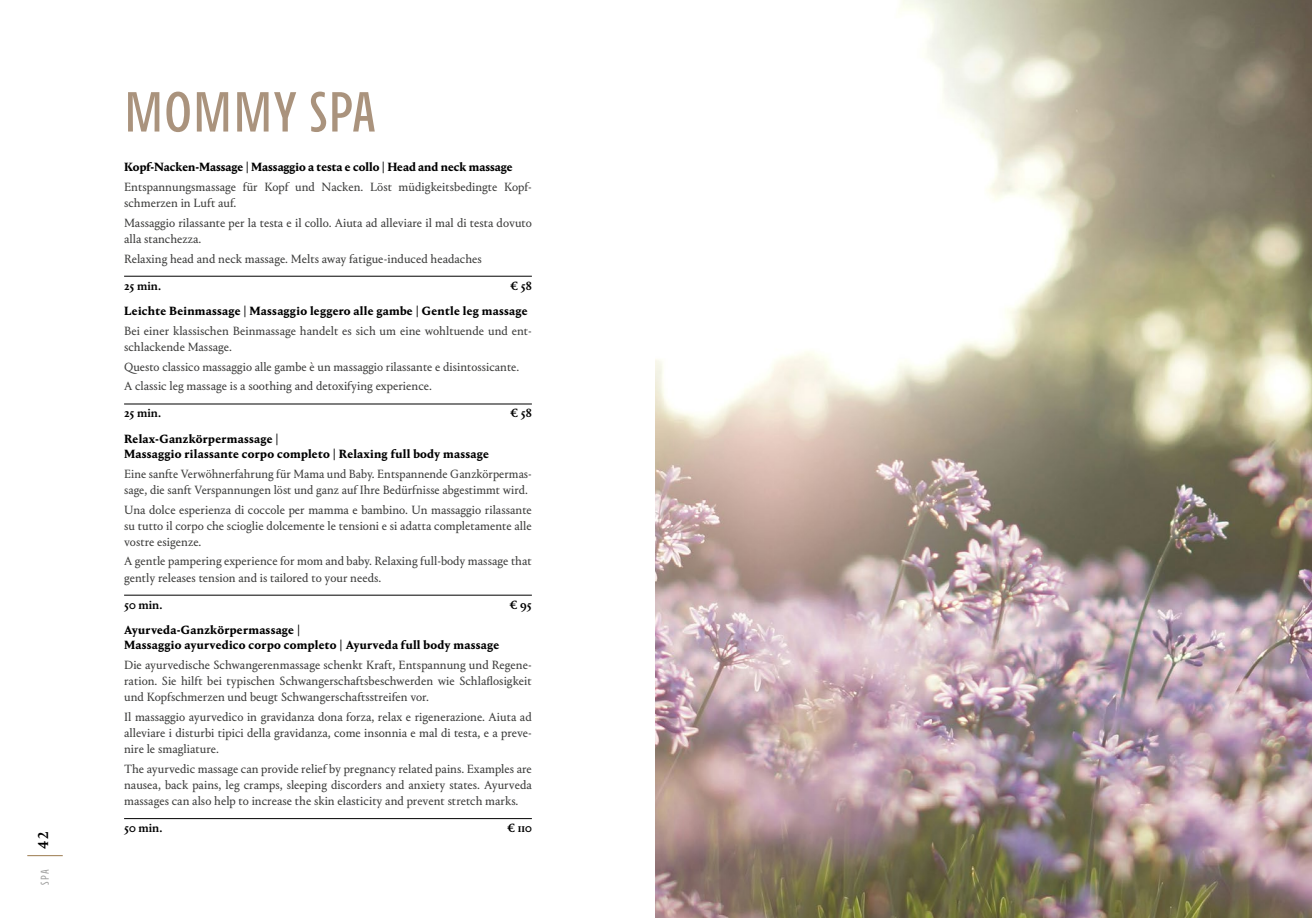
<style>
.page{position:relative;width:1312px;height:918px;background:#fff}
.page>*{position:absolute;margin:0;border:0;box-sizing:border-box;transform-origin:0 0}
.t1{font:900 56.25px "Roba Classic Monoline";letter-spacing:.02em;color:#aa937d}
.t2{font:500 15px "Portrait Text";color:#000}
.t3{font:12.5px/16.1px "Portrait Text";color:#3c3c3b}
.t4{font:700 12.5px/15px "Portrait Text";letter-spacing:.02em;color:#000}
.t5{font:700 12.5px "Portrait Text";color:#000}
.t6{font:500 12.5px "Portrait Text";color:#000}
.t7{font:700 11.25px "Roba Classic Monoline";color:#9d9d9c}
</style>
<div class="page">
<hr style="left:27px;top:855px;width:36px;height:1px;background:#9b794e">
<hr style="left:124px;top:276px;width:407px;height:1px;background:#000">
<hr style="left:124px;top:404px;width:407px;height:1px;background:#000">
<hr style="left:124px;top:595px;width:407px;height:1px;background:#000">
<hr style="left:124px;top:818px;width:407px;height:1px;background:#000">
<img style="left:656px;top:0;width:655px;height:918px">
<p class="t2" style="left:32px;top:849px;width:19px;rotate:-90deg">42</p>
<p class="t7" style="left:39px;top:885px;width:17px;rotate:-90deg">SPA</p>
<h1 class="t1" style="left:124px;top:79px;width:253px">MOMMY SPA</h1>
<p class="t5" style="left:124px;top:158px;width:390px">Kopf-Nacken-Massage | Massaggio a testa e collo | Head and neck massage</p>
<p class="t3" style="left:124px;top:178px;width:409px">Entspannungsmassage für Kopf und Nacken. Löst müdigkeitsbedingte Kopf&shy;schmerzen in Luft auf.</p>
<p class="t3" style="left:124px;top:214px;width:409px">Massaggio rilassante per la testa e il collo. Aiuta ad alleviare il mal di testa dovuto alla stanchezza.</p>
<p class="t3" style="left:124px;top:250px;width:359px">Relaxing head and neck massage. Melts away fatigue-induced headaches</p>
<p class="t6" style="left:124px;top:276px;width:38px">25 min.</p>
<p class="t6" style="left:510px;top:276px;width:23px">€ 58</p>
<p class="t4" style="left:124px;top:303px;width:405px">Leichte Beinmassage | Massaggio leggero alle gambe | Gentle leg massage</p>
<p class="t3" style="left:124px;top:322px;width:409px">Bei einer klassischen Beinmassage handelt es sich um eine wohltuende und ent&shy;schlackende Massage.</p>
<p class="t3" style="left:124px;top:356px;width:396px;line-height:19.6px">Questo classico massaggio alle gambe è un massaggio rilassante e disintossicante.<br>A classic leg massage is a soothing and detoxifying experience.</p>
<p class="t6" style="left:124px;top:404px;width:38px">25 min.</p>
<p class="t6" style="left:510px;top:404px;width:23px">€ 58</p>
<p class="t4" style="left:124px;top:430px;width:366px">Relax-Ganzkörpermassage |<br>Massaggio rilassante corpo completo | Relaxing full body massage</p>
<p class="t3" style="left:124px;top:465px;width:409px">Eine sanfte Verwöhnerfahrung für Mama und Baby. Entspannende Ganzkörpermas&shy;sage, die sanft Verspannungen löst und ganz auf Ihre Bedürfnisse abgestimmt wird.</p>
<p class="t3" style="left:124px;top:501px;width:409px;text-align:justify">Una dolce esperienza di coccole per mamma e bambino. Un massaggio rilassante su tutto il corpo che scioglie dolcemente le tensioni e si adatta completamente alle vostre esigenze.</p>
<p class="t3" style="left:124px;top:553px;width:409px">A gentle pampering experience for mom and baby. Relaxing full-body massage that gently releases tension and is tailored to your needs.</p>
<p class="t6" style="left:124px;top:595px;width:40px">50 min.</p>
<p class="t6" style="left:509px;top:595px;width:24px">€ 95</p>
<p class="t4" style="left:124px;top:622px;width:376px">Ayurveda-Ganzkörpermassage |<br>Massaggio ayurvedico corpo completo | Ayurveda full body massage</p>
<p class="t3" style="left:124px;top:656px;width:409px;text-align:justify">Die ayurvedische Schwangerenmassage schenkt Kraft, Entspannung und Regene&shy;ration. Sie hilft bei typischen Schwangerschaftsbeschwerden wie Schlaflosigkeit und Kopfschmerzen und beugt Schwangerschaftsstreifen vor.</p>
<p class="t3" style="left:124px;top:708px;width:409px;text-align:justify">Il massaggio ayurvedico in gravidanza dona forza, relax e rigenerazione. Aiuta ad alleviare i disturbi tipici della gravidanza, come insonnia e mal di testa, e a preve&shy;nire le smagliature.</p>
<p class="t3" style="left:124px;top:760px;width:409px;text-align:justify">The ayurvedic massage can provide relief by pregnancy related pains. Examples are nausea, back pains, leg cramps, sleeping discorders and anxiety states. Ayurveda massages can also help to increase the skin elasticity and prevent stretch marks.</p>
<p class="t6" style="left:124px;top:819px;width:40px">50 min.</p>
<p class="t6" style="left:507px;top:819px;width:26px">€ 110</p>
</div>
